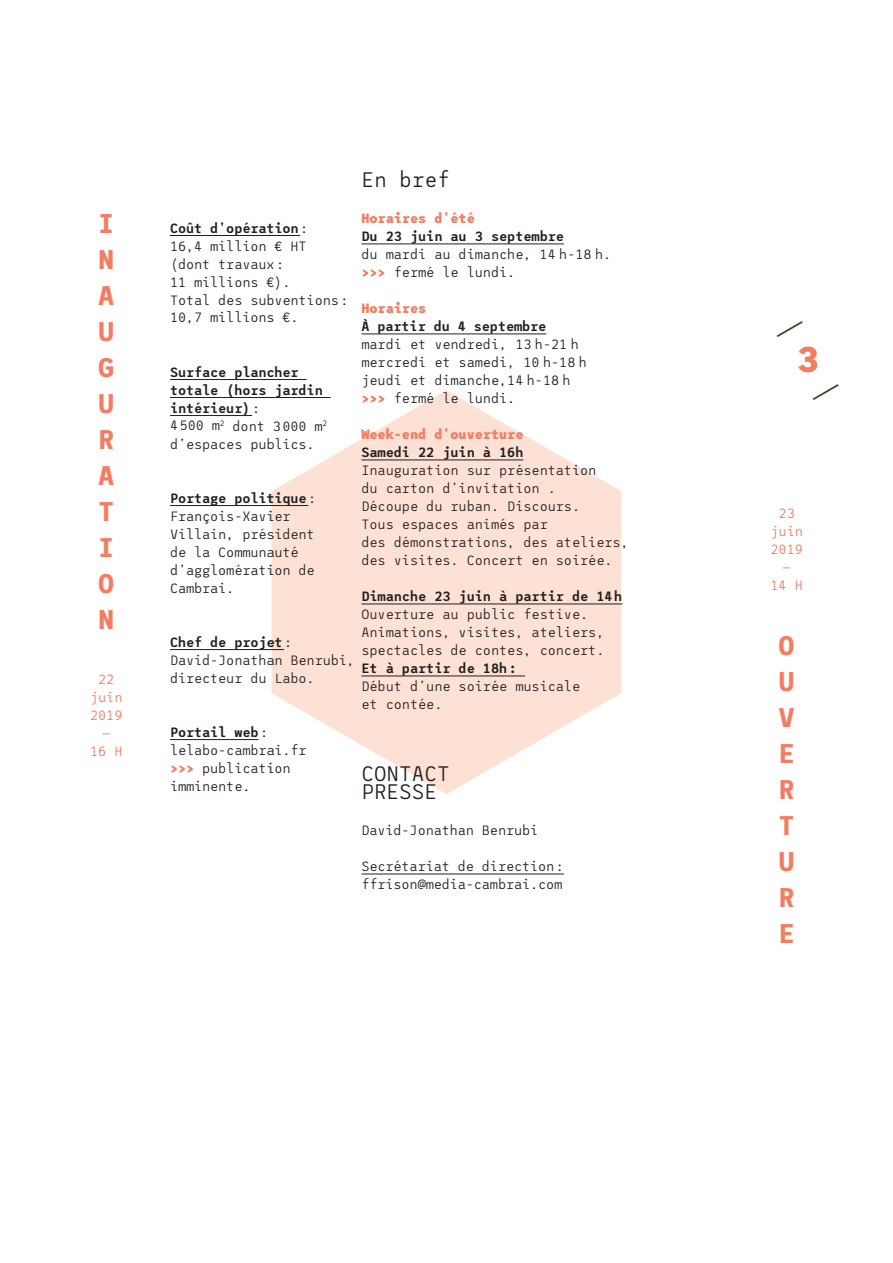
<style>
.page{position:relative;width:893px;height:1263px;background:#fff}
.page>*{position:absolute;margin:0;border:0;box-sizing:border-box;transform-origin:0 0}
.t1{font:36px "LAB";color:#4f4118}
.t2{font:800 36px "League Mono";color:#f37c61}
.t3{font:700 27px/36px "League Mono";color:#f37c61;text-align:justify}
.t4{font:300 21px/18px "League Mono";color:#231f20}
.t5{font:300 13.5px/18px "League Mono";color:#231f20}
.t6{font:600 13.5px/18px "League Mono";color:#231f20}
.t7{font:800 13.5px "League Mono";color:#f37c61}
.t8{font:300 13.5px/18px "League Mono";color:#f37c61;text-align:center}
.s1{font-weight:600}
.s2{font-weight:300}
.s3{font-weight:700;color:#f37c61}
</style>
<div class="page">
<hr style="left:361px;top:244px;width:203px;height:1px;background:#231f20">
<hr style="left:361px;top:334px;width:185px;height:1px;background:#231f20">
<hr style="left:361px;top:604px;width:261px;height:1px;background:#231f20">
<hr style="left:361px;top:874px;width:203px;height:1px;background:#231f20">
<hr style="left:170px;top:235px;width:130px;height:1px;background:#231f20">
<hr style="left:170px;top:379px;width:137px;height:1px;background:#231f20">
<hr style="left:170px;top:397px;width:161px;height:1px;background:#231f20">
<hr style="left:170px;top:415px;width:82px;height:1px;background:#231f20">
<hr style="left:170px;top:505px;width:138px;height:1px;background:#231f20">
<hr style="left:170px;top:649px;width:114px;height:1px;background:#231f20">
<hr style="left:170px;top:739px;width:88px;height:1px;background:#231f20">
<svg style="left:272px;top:390px;width:349px;height:404px;fill:#fde1d5"></svg>
<h2 class="t3" style="left:98px;top:205px;width:18px">I N A U G U R A T I O N</h2>
<p class="t8" style="left:90px;top:670px;width:34px">22 juin<br>2019 —<br>16 H</p>
<p class="t5" style="left:170px;top:219px;width:180px"><span class="s1">Coût d’opération</span>:<br>16,4 million € HT (dont travaux:<br>11 millions €).<br>Total des subventions:<br>10,7 millions €.</p>
<p class="t6" style="left:170px;top:362px;width:159px">Surface plancher totale (hors jardin intérieur)<span class="s2">:<br>4500 m</span><sup>2</sup> <span class="s2">dont 3000 m</span><sup>2 </sup><span class="s2">d’espaces publics.</span></p>
<p class="t5" style="left:170px;top:489px;width:148px"><span class="s1">Portage politique</span>:<br>François-Xavier<br>Villain, président de la Communauté d’agglomération de<br>Cambrai.</p>
<p class="t5" style="left:170px;top:633px;width:186px"><span class="s1">Chef de projet</span>:<br>David-Jonathan Benrubi, directeur du Labo.</p>
<p class="t5" style="left:170px;top:723px;width:138px"><span class="s1">Portail web</span>: lelabo-cambrai.fr <span class="s3">&gt;&gt;&gt;</span> publication imminente.</p>
<h3 class="t4" style="left:361px;top:170px;width:90px">En bref</h3>
<p class="t7" style="left:361px;top:208px;width:115px">Horaires d’été</p>
<p class="t6" style="left:361px;top:227px;width:204px">Du 23 juin au 3 septembre</p>
<p class="t5" style="left:361px;top:245px;width:251px">du mardi au dimanche, 14 h-18 h. <span class="s3">&gt;&gt;&gt;</span> fermé le lundi.</p>
<p class="t7" style="left:361px;top:298px;width:66px">Horaires</p>
<p class="t6" style="left:361px;top:317px;width:186px">À partir du 4 septembre</p>
<p class="t5" style="left:361px;top:335px;width:227px">mardi et vendredi, 13 h-21 h mercredi et samedi, 10 h-18 h jeudi et dimanche,14 h-18 h <span class="s3">&gt;&gt;&gt;</span> fermé le lundi.</p>
<p class="t7" style="left:361px;top:424px;width:164px">Week-end d’ouverture</p>
<p class="t6" style="left:361px;top:443px;width:164px">Samedi 22 juin à 16h</p>
<p class="t5" style="left:361px;top:461px;width:269px">Inauguration sur présentation<br>du carton d’invitation .<br>Découpe du ruban. Discours.<br>Tous espaces animés par<br>des démonstrations, des ateliers, des visites. Concert en soirée.</p>
<p class="t6" style="left:361px;top:587px;width:262px">Dimanche 23 juin à partir de 14h</p>
<p class="t5" style="left:361px;top:605px;width:245px">Ouverture au public festive.<br>Animations, visites, ateliers, spectacles de contes, concert.</p>
<p class="t6" style="left:361px;top:659px;width:157px">Et à partir de 18h:</p>
<p class="t5" style="left:361px;top:677px;width:220px">Début d’une soirée musicale et contée.</p>
<h3 class="t4" style="left:361px;top:764px;width:90px">CONTACT<br>PRESSE</h3>
<p class="t5" style="left:361px;top:821px;width:178px">David-Jonathan Benrubi</p>
<p class="t5" style="left:361px;top:857px;width:204px">Secrétariat de direction: ffrison@media-cambrai.com</p>
<h1 class="t1" style="left:772px;top:307px;width:38px">/</h1>
<h1 class="t2" style="left:797px;top:332px;width:23px">3</h1>
<h1 class="t1" style="left:808px;top:371px;width:38px">/</h1>
<p class="t8" style="left:770px;top:504px;width:34px">23 juin<br>2019 —<br>14 H</p>
<h2 class="t3" style="left:779px;top:627px;width:18px;text-align:left">O<br>U<br>V<br>E<br>R<br>T<br>U<br>R<br>E</h2>
</div>
